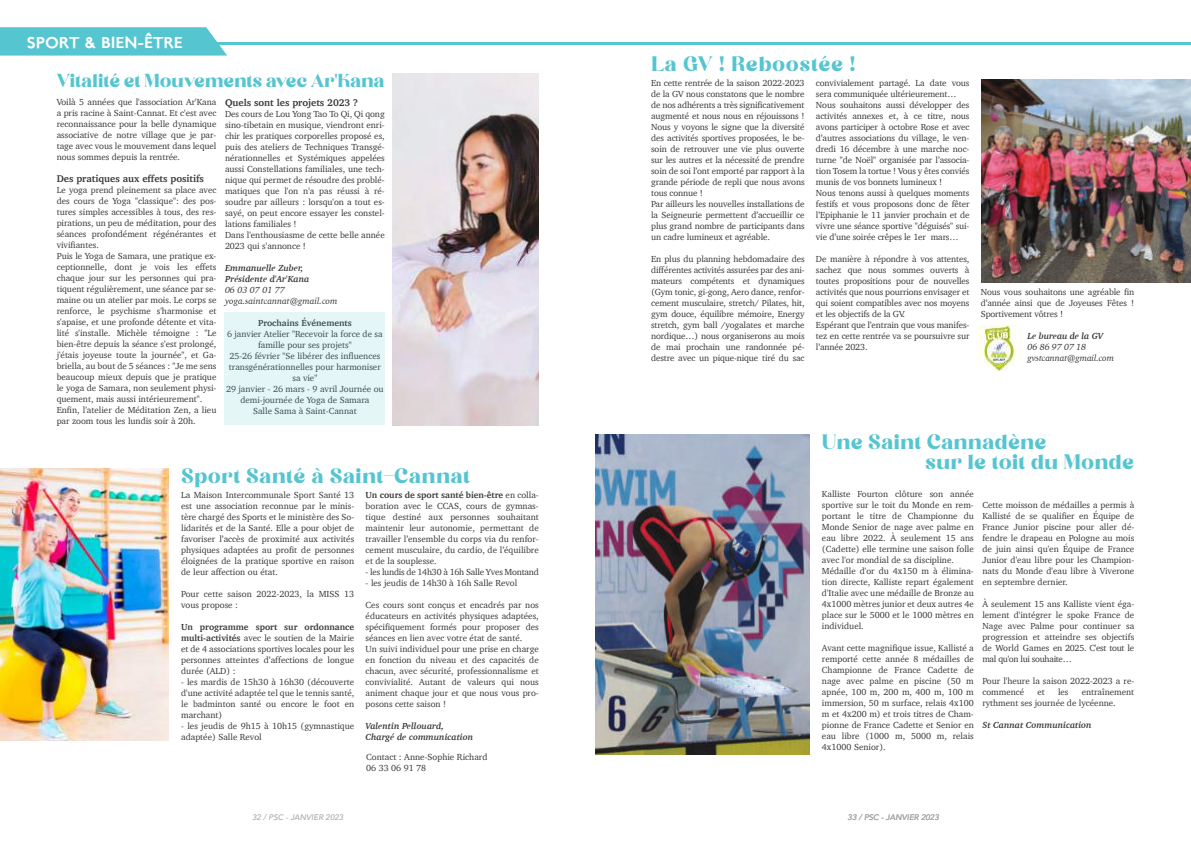
<style>
.page{position:relative;width:1191px;height:842px;background:#fff}
.page>*{position:absolute;margin:0;border:0;box-sizing:border-box;transform-origin:0 0}
.t1{font:20px/20px "Begika";color:#55c5d0}
.t2{font:20px "Begika";letter-spacing:.02em;color:#55c5d0}
.t3{font:18px "Begika";letter-spacing:-.02em;color:#55c5d0}
.t4{font:16px "London Two";color:#fff}
.t5{font:700 10px "Charter";color:#383838}
.t6{font:9px/11px "Charter";color:#383838}
.t7{font:italic 700 9px/11px "Charter";color:#383838}
.t8{font:italic 9px/11px "Charter";color:#383838}
.t9{font:9px "Charter";letter-spacing:-.025em;color:#383838}
.t10{font:700 9px "Charter";color:#383838}
.t11{font:italic 500 8px "Avenir";color:#a6a8ac}
.s1{font-weight:700}
</style>
<div class="page">
<svg style="left:0;top:27px;width:227px;height:29px;background:#5fc8d2"></svg>
<hr style="left:210px;top:42px;width:981px;height:3px;background:#55c5d0">
<img style="left:595px;top:434px;width:215px;height:320px">
<img style="left:392px;top:74px;width:147px;height:351px">
<div style="left:224px;top:312px;width:161px;height:113px;background:#e5f6f7"></div>
<img style="left:0;top:469px;width:168px;height:272px">
<img style="left:976px;top:326px;width:46px;height:45px">
<img style="left:981px;top:80px;width:210px;height:202px">
<h3 class="t4" style="left:27px;top:36px;width:157px">SPORT &amp; BIEN-ÊTRE</h3>
<h2 class="t3" style="left:57px;top:74px;width:329px">Vitalité et Mouvements avec Ar'Kana</h2>
<p class="t5" style="left:225px;top:96px;width:135px">Quels sont les projets 2023 ?</p>
<p class="t6" style="left:225px;top:108px;width:161px">Des cours de Lou Yong Tao To Qi, Qi qong sino-tibetain en musique, viendront enri&shy;chir les pratiques corporelles proposé es, puis des ateliers de Techniques Transgé&shy;nérationnelles et Systémiques appelées aussi Constellations familiales, une tech&shy;nique qui permet de résoudre des problé&shy;matiques que l'on n'a pas réussi à ré&shy;soudre par ailleurs : lorsqu'on a tout es&shy;sayé, on peut encore essayer les constel&shy;lations familiales !<br>Dans l'enthousiasme de cette belle année 2023 qui s'annonce !</p>
<p class="t7" style="left:225px;top:262px;width:86px">Emmanuelle Zuber,<br>Présidente d'Ar'Kana</p>
<p class="t8" style="left:225px;top:284px;width:114px">06 03 07 01 77 yoga.saintcannat@gmail.com</p>
<p class="t10" style="left:258px;top:317px;width:95px">Prochains Événements</p>
<p class="t6" style="left:226px;top:328px;width:159px;text-align:center">6 janvier Atelier "Recevoir la force de sa famille pour ses projets"<br>25-26 février "Se libérer des influences transgénérationnelles pour harmoniser sa vie"<br>29 janvier - 26 mars - 9 avril Journée ou demi-journée de Yoga de Samara<br>Salle Sama à Saint-Cannat</p>
<p class="t6" style="left:57px;top:96px;width:161px;text-align:justify">Voilà 5 années que l'association Ar'Kana a pris racine à Saint-Cannat. Et c'est avec reconnaissance pour la belle dynamique associative de notre village que je par&shy;tage avec vous le mouvement dans lequel nous sommes depuis la rentrée.</p>
<p class="t5" style="left:57px;top:172px;width:149px">Des pratiques aux effets positifs</p>
<p class="t6" style="left:57px;top:184px;width:161px">Le yoga prend pleinement sa place avec des cours de Yoga "classique": des pos&shy;tures simples accessibles à tous, des res&shy;pirations, un peu de méditation, pour des séances profondément régénérantes et vivifiantes.<br>Puis le Yoga de Samara, une pratique ex&shy;ceptionnelle, dont je vois les effets chaque jour sur les personnes qui pra&shy;tiquent régulièrement, une séance par se&shy;maine ou un atelier par mois. Le corps se renforce, le psychisme s'harmonise et s'apaise, et une profonde détente et vita&shy;lité s'installe. Michèle témoigne : "Le bien-être depuis la séance s'est prolongé, j'étais joyeuse toute la journée", et Ga&shy;briella, au bout de 5 séances : "Je me sens beaucoup mieux depuis que je pratique le yoga de Samara, non seulement physi&shy;quement, mais aussi intérieurement".<br>Enfin, l'atelier de Méditation Zen, a lieu par zoom tous les lundis soir à 20h.</p>
<h1 class="t1" style="left:181px;top:468px;width:290px">Sport Santé à Saint-Cannat</h1>
<p class="t6" style="left:181px;top:489px;width:175px;text-align:justify">La Maison Intercommunale Sport Santé 13 est une association reconnue par le minis&shy;tère chargé des Sports et le ministère des So&shy;lidarités et de la Santé. Elle a pour objet de favoriser l’accès de proximité aux activités physiques adaptées au profit de personnes éloignées de la pratique sportive en raison de leur affection ou état.</p>
<p class="t6" style="left:181px;top:588px;width:175px">Pour cette saison 2022-2023, la MISS 13 vous propose :</p>
<p class="t6" style="left:181px;top:621px;width:175px;text-align:justify"><span class="s1">Un programme sport sur ordonnance multi-activités</span> avec le soutien de la Mairie et de 4 associations sportives locales pour les personnes atteintes d’affections de longue durée (ALD) :</p>
<p class="t6" style="left:181px;top:676px;width:175px;text-align:justify">- les mardis de 15h30 à 16h30 (découverte d'une activité adaptée tel que le tennis santé, le badminton santé ou encore le foot en marchant)</p>
<p class="t6" style="left:181px;top:720px;width:175px">- les jeudis de 9h15 à 10h15 (gymnastique adaptée) Salle Revol</p>
<p class="t6" style="left:365px;top:489px;width:175px;text-align:justify"><span class="s1">Un cours de sport santé bien-être</span> en colla&shy;boration avec le CCAS, cours de gymnas&shy;tique destiné aux personnes souhaitant maintenir leur autonomie, permettant de travailler l’ensemble du corps via du renfor&shy;cement musculaire, du cardio, de l’équilibre et de la souplesse.</p>
<p class="t9" style="left:365px;top:566px;width:175px">- les lundis de 14h30 à 16h Salle Yves Montand</p>
<p class="t6" style="left:365px;top:577px;width:153px">- les jeudis de 14h30 à 16h Salle Revol</p>
<p class="t6" style="left:365px;top:599px;width:175px">Ces cours sont conçus et encadrés par nos éducateurs en activités physiques adaptées, spécifiquement formés pour proposer des séances en lien avec votre état de santé.<br>Un suivi individuel pour une prise en charge en fonction du niveau et des capacités de chacun, avec sécurité, professionnalisme et convivialité. Autant de valeurs qui nous animent chaque jour et que nous vous pro&shy;posons cette saison !</p>
<p class="t7" style="left:365px;top:720px;width:109px">Valentin Pellouard,<br>Chargé de communication</p>
<p class="t6" style="left:366px;top:751px;width:123px">Contact : Anne-Sophie Richard<br>06 33 06 91 78</p>
<h1 class="t2" style="left:651px;top:56px;width:206px">La GV ! Reboostée !</h1>
<p class="t6" style="left:651px;top:78px;width:155px">En cette rentrée de la saison 2022-2023 de la GV nous constatons que le nombre de nos adhérents a très significativement augmenté et nous nous en réjouissons !<br>Nous y voyons le signe que la diversité des activités sportives proposées, le be&shy;soin de retrouver une vie plus ouverte sur les autres et la nécessité de prendre soin de soi l’ont emporté par rapport à la grande période de repli que nous avons tous connue !<br>Par ailleurs les nouvelles installations de la Seigneurie permettent d’accueillir ce plus grand nombre de participants dans un cadre lumineux et agréable.</p>
<p class="t6" style="left:651px;top:254px;width:155px;text-align:justify">En plus du planning hebdomadaire des différentes activités assurées par des ani&shy;mateurs compétents et dynamiques (Gym tonic, gi-gong, Aero dance, renfor&shy;cement musculaire, stretch/ Pilates, hit, gym douce, équilibre mémoire, Energy stretch, gym ball /yogalates et marche nordique…) nous organiserons au mois de mai prochain une randonnée pé&shy;destre avec un pique-nique tiré du sac</p>
<p class="t6" style="left:816px;top:78px;width:155px">convivialement partagé. La date vous sera communiquée ultérieurement… Nous souhaitons aussi développer des activités annexes et, à ce titre, nous avons participer à octobre Rose et avec d’autres associations du village, le ven&shy;dredi 16 décembre à une marche noc&shy;turne "de Noël" organisée par l’associa&shy;tion Tosem la tortue ! Vous y êtes conviés munis de vos bonnets lumineux !<br>Nous tenons aussi à quelques moments festifs et vous proposons donc de fêter l’Epiphanie le 11 janvier prochain et de vivre une séance sportive "déguisés" sui&shy;vie d’une soirée crêpes le 1er mars…</p>
<p class="t6" style="left:816px;top:254px;width:155px">De manière à répondre à vos attentes, sachez que nous sommes ouverts à toutes propositions pour de nouvelles activités que nous pourrions envisager et qui soient compatibles avec nos moyens et les objectifs de la GV.<br>Espérant que l’entrain que vous manifes&shy;tez en cette rentrée va se poursuivre sur l’année 2023.</p>
<p class="t6" style="left:980px;top:287px;width:155px;text-align:justify">Nous vous souhaitons une agréable fin d’année ainsi que de Joyeuses Fêtes !<br>Sportivement vôtres !</p>
<p class="t7" style="left:1027px;top:331px;width:77px">Le bureau de la GV</p>
<p class="t8" style="left:1027px;top:342px;width:88px">06 86 97 07 18 gvstcannat@gmail.com</p>
<h1 class="t1" style="left:925px;top:434px;width:210px;text-indent:-103px">Une Saint Cannadène<br>sur le toit du Monde</h1>
<p class="t6" style="left:822px;top:488px;width:153px">Kalliste Fourton clôture son année sportive sur le toit du Monde en rem&shy;portant le titre de Championne du Monde Senior de nage avec palme en eau libre 2022. À seulement 15 ans (Cadette) elle termine une saison folle avec l'or mondial de sa discipline.<br>Médaille d'or du 4x150 m à élimina&shy;tion directe, Kalliste repart également d'Italie avec une médaille de Bronze au 4x1000 mètres junior et deux autres 4e place sur le 5000 et le 1000 mètres en individuel.</p>
<p class="t6" style="left:822px;top:642px;width:153px;text-align:justify">Avant cette magnifique issue, Kallisté a remporté cette année 8 médailles de Championne de France Cadette de nage avec palme en piscine (50 m apnée, 100 m, 200 m, 400 m, 100 m immersion, 50 m surface, relais 4x100 m et 4x200 m) et trois titres de Cham&shy;pionne de France Cadette et Senior en eau libre (1000 m, 5000 m, relais 4x1000 Senior).</p>
<p class="t6" style="left:982px;top:499px;width:153px;text-align:justify">Cette moisson de médailles a permis à Kallisté de se qualifier en Équipe de France Junior piscine pour aller dé&shy;fendre le drapeau en Pologne au mois de juin ainsi qu'en Équipe de France Junior d'eau libre pour les Champion&shy;nats du Monde d'eau libre à Viverone en septembre dernier.</p>
<p class="t6" style="left:982px;top:598px;width:153px;text-align:justify">À seulement 15 ans Kalliste vient éga&shy;lement d'intégrer le spoke France de Nage avec Palme pour continuer sa progression et atteindre ses objectifs de World Games en 2025. C'est tout le mal qu'on lui souhaite…</p>
<p class="t6" style="left:982px;top:675px;width:153px">Pour l'heure la saison 2022-2023 a re&shy;commencé</p>
<p class="t6" style="left:982px;top:686px;width:153px;text-indent:99px">entraînement rythment ses journée de lycéenne.</p>
<p class="t7" style="left:982px;top:719px;width:111px">St Cannat Communication</p>
<p class="t6" style="left:1037px;top:686px;width:9px">et</p>
<p class="t6" style="left:1058px;top:686px;width:12px">les</p>
<p class="t11" style="left:252px;top:812px;width:93px">32 / PSC - JANVIER 2023</p>
<p class="t11" style="left:847px;top:812px;width:93px">33 / PSC - JANVIER 2023</p>
</div>
